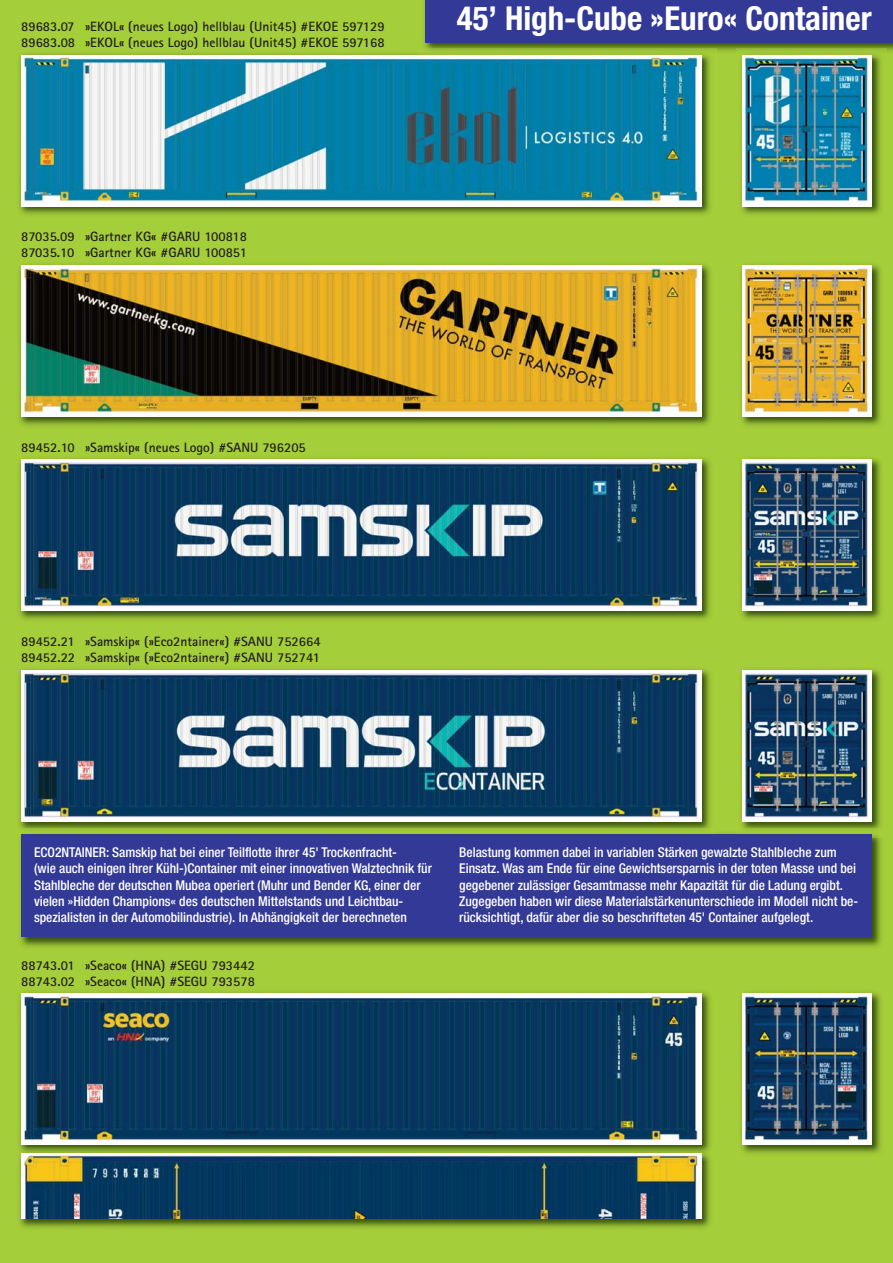
<style>
.page{position:relative;width:893px;height:1263px;background:#a5ce3b}
.page>*{position:absolute;margin:0;border:0;box-sizing:border-box;transform-origin:0 0}
.t1{font:700 condensed 33px "Helvetica Neue";color:#fff}
.t2{font:500 condensed 13.5px/16.2px "Helvetica Neue";color:#fff}
.t3{font:700 13.5px/16.2px "Rotis Sans Serif";color:#231f20}
</style>
<div class="page">
<img style="left:424px;top:0;width:469px;height:51px">
<div style="left:425px;top:0;width:468px;height:43px;background:#333996"></div>
<img style="left:19px;top:49px;width:698px;height:166px">
<img style="left:21px;top:55px;width:681px;height:151px">
<img style="left:736px;top:49px;width:150px;height:166px">
<img style="left:742px;top:55px;width:130px;height:151px">
<img style="left:19px;top:264px;width:691px;height:162px">
<img style="left:21px;top:266px;width:681px;height:151px">
<img style="left:741px;top:264px;width:140px;height:162px">
<img style="left:742px;top:266px;width:130px;height:151px">
<img style="left:19px;top:454px;width:691px;height:166px">
<img style="left:21px;top:460px;width:681px;height:151px">
<img style="left:741px;top:458px;width:140px;height:162px">
<img style="left:742px;top:460px;width:130px;height:151px">
<img style="left:19px;top:665px;width:691px;height:164px">
<img style="left:21px;top:671px;width:681px;height:151px">
<img style="left:741px;top:669px;width:140px;height:160px">
<img style="left:742px;top:671px;width:130px;height:151px">
<img style="left:19px;top:987px;width:691px;height:241px">
<img style="left:21px;top:994px;width:681px;height:151px">
<img style="left:741px;top:992px;width:140px;height:162px">
<img style="left:742px;top:994px;width:130px;height:151px">
<img style="left:21px;top:1153px;width:681px;height:65px">
<img style="left:20px;top:829px;width:861px;height:118px">
<div style="left:21px;top:835px;width:851px;height:102px;background:#333996"></div>
<p class="t3" style="left:21px;top:19px;width:365px">89683.07 »EKOL« (neues Logo) hellblau (Unit45) #EKOE 597129<br>89683.08 »EKOL« (neues Logo) hellblau (Unit45) #EKOE 597168</p>
<p class="t3" style="left:21px;top:230px;width:227px">87035.09 »Gartner KG« #GARU 100818<br>87035.10 »Gartner KG« #GARU 100851</p>
<h1 class="t1" style="left:457px;top:6px;width:416px">45’ High-Cube »Euro« Container</h1>
<p class="t3" style="left:21px;top:440px;width:286px">89452.10 »Samskip« (neues Logo) #SANU 796205</p>
<p class="t3" style="left:21px;top:635px;width:301px">89452.21 »Samskip« (»Eco2ntainer«) #SANU 752664<br>89452.22 »Samskip« (»Eco2ntainer«) #SANU 752741</p>
<p class="t2" style="left:34px;top:845px;width:399px">ECO2NTAINER: Samskip hat bei einer Teilflotte ihrer 45' Trockenfracht-<br>(wie auch einigen ihrer Kühl-)Container mit einer innovativen Walztechnik für Stahlbleche der deutschen Mubea operiert (Muhr und Bender KG, einer der vielen »Hidden Champions« des deutschen Mittelstands und Leichtbau&shy;spezialisten in der Automobilindustrie). In Abhängigkeit der berechneten</p>
<p class="t2" style="left:459px;top:845px;width:400px">Belastung kommen dabei in variablen Stärken gewalzte Stahlbleche zum Einsatz. Was am Ende für eine Gewichtsersparnis in der toten Masse und bei gegebener zulässiger Gesamtmasse mehr Kapazität für die Ladung ergibt.<br>Zugegeben haben wir diese Materialstärkenunterschiede im Modell nicht be&shy;rücksichtigt, dafür aber die so beschrifteten 45' Container aufgelegt.</p>
<p class="t3" style="left:21px;top:959px;width:235px">88743.01 »Seaco« (HNA) #SEGU 793442<br>88743.02 »Seaco« (HNA) #SEGU 793578</p>
</div>
